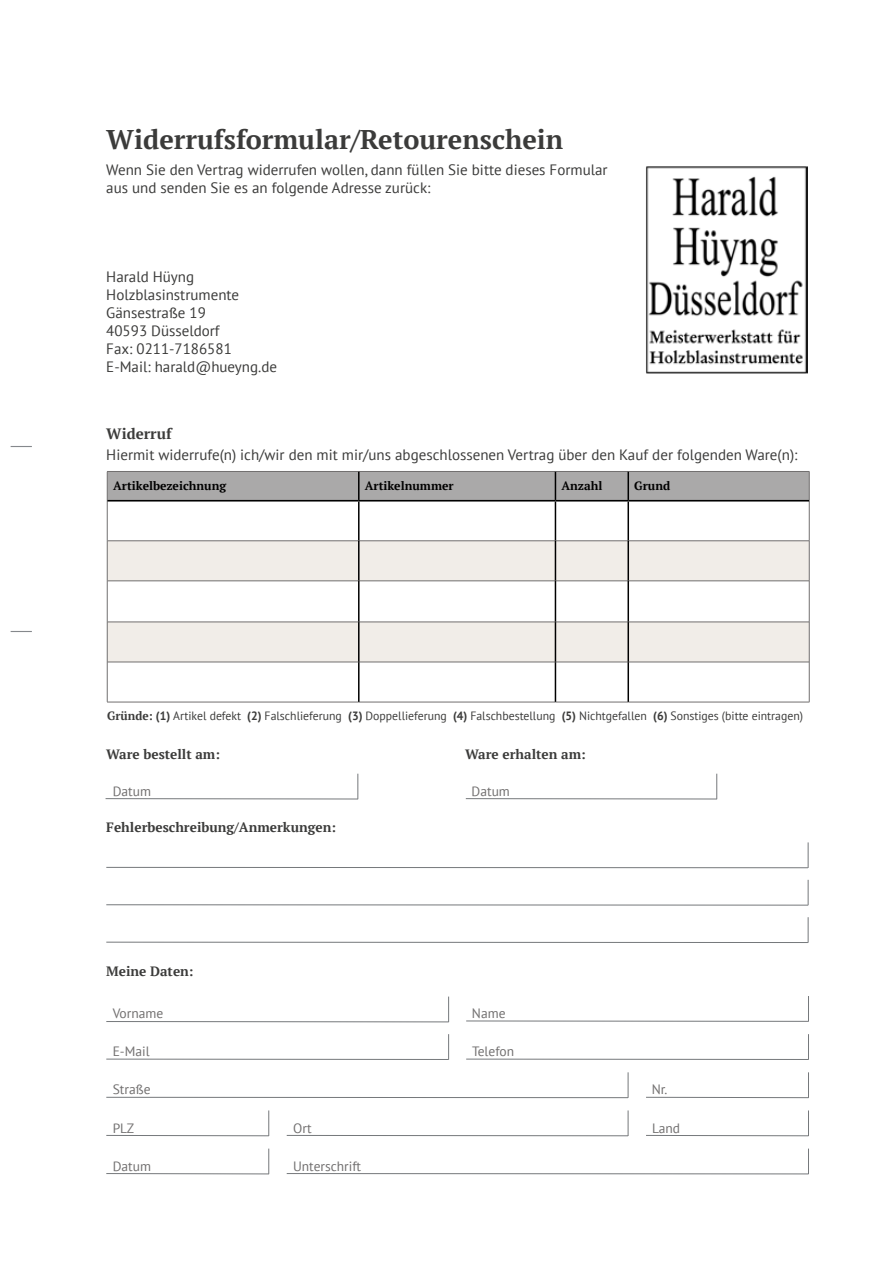
<style>
.page{position:relative;width:893px;height:1263px;background:#fff}
.page>*{position:absolute;margin:0;border:0;box-sizing:border-box;transform-origin:0 0}
.t1{font:700 27px "PT Serif";color:#3b3b3a}
.t2{font:15px/18px "PT Sans";color:#3b3b3a}
.t3{font:700 15px "PT Serif";color:#3b3b3a}
.t4{font:700 13.5px "PT Serif";color:#3b3b3a}
.t5{font:13.5px "PT Sans";color:#716f6f}
.t6{font:12px "PT Sans";color:#3b3b3a}
.t7{font:700 12px "PT Serif";color:#000}
.s1{font-family:"PT Serif";font-weight:700}
.s2{font-weight:700}
</style>
<div class="page">
<svg style="left:11px;top:446px;width:21px;height:1px"></svg>
<svg style="left:11px;top:631px;width:21px;height:1px"></svg>
<img style="left:646px;top:166px;width:161px;height:207px">
<svg style="left:108px;top:541px;width:701px;height:121px;fill:#f1ede8"></svg>
<hr style="left:107px;top:540px;width:252px;height:1px;background:#716f6f">
<hr style="left:359px;top:540px;width:196px;height:1px;background:#716f6f">
<hr style="left:555px;top:540px;width:73px;height:1px;background:#716f6f">
<hr style="left:628px;top:540px;width:181px;height:1px;background:#716f6f">
<hr style="left:107px;top:581px;width:252px;height:1px;background:#716f6f">
<hr style="left:359px;top:581px;width:196px;height:1px;background:#716f6f">
<hr style="left:555px;top:581px;width:73px;height:1px;background:#716f6f">
<hr style="left:628px;top:581px;width:181px;height:1px;background:#716f6f">
<hr style="left:107px;top:622px;width:252px;height:1px;background:#716f6f">
<hr style="left:359px;top:622px;width:196px;height:1px;background:#716f6f">
<hr style="left:555px;top:622px;width:73px;height:1px;background:#716f6f">
<hr style="left:628px;top:622px;width:181px;height:1px;background:#716f6f">
<hr style="left:107px;top:662px;width:252px;height:1px;background:#716f6f">
<hr style="left:359px;top:662px;width:196px;height:1px;background:#716f6f">
<hr style="left:555px;top:662px;width:73px;height:1px;background:#716f6f">
<hr style="left:628px;top:662px;width:181px;height:1px;background:#716f6f">
<hr style="left:107px;top:702px;width:252px;height:1px;background:#716f6f">
<hr style="left:359px;top:702px;width:196px;height:1px;background:#716f6f">
<hr style="left:555px;top:702px;width:73px;height:1px;background:#716f6f">
<hr style="left:628px;top:702px;width:181px;height:1px;background:#716f6f">
<hr style="left:107px;top:501px;width:1px;height:40px;background:#716f6f">
<hr style="left:809px;top:501px;width:1px;height:40px;background:#716f6f">
<hr style="left:107px;top:541px;width:1px;height:40px;background:#716f6f">
<hr style="left:809px;top:541px;width:1px;height:40px;background:#716f6f">
<hr style="left:107px;top:581px;width:1px;height:41px;background:#716f6f">
<hr style="left:809px;top:581px;width:1px;height:41px;background:#716f6f">
<hr style="left:107px;top:622px;width:1px;height:40px;background:#716f6f">
<hr style="left:809px;top:622px;width:1px;height:40px;background:#716f6f">
<hr style="left:107px;top:662px;width:1px;height:40px;background:#716f6f">
<hr style="left:809px;top:662px;width:1px;height:40px;background:#716f6f">
<svg style="left:107px;top:471px;width:703px;height:30px;background:#a6a5a5"></svg>
<hr style="left:627px;top:472px;width:2px;height:28px;background:#000">
<hr style="left:358px;top:501px;width:2px;height:40px;background:#000">
<hr style="left:555px;top:501px;width:1px;height:40px;background:#000">
<hr style="left:627px;top:501px;width:2px;height:40px;background:#000">
<hr style="left:358px;top:541px;width:2px;height:40px;background:#000">
<hr style="left:555px;top:541px;width:1px;height:40px;background:#000">
<hr style="left:627px;top:541px;width:2px;height:40px;background:#000">
<hr style="left:358px;top:581px;width:2px;height:41px;background:#000">
<hr style="left:555px;top:581px;width:1px;height:41px;background:#000">
<hr style="left:627px;top:581px;width:2px;height:41px;background:#000">
<hr style="left:358px;top:622px;width:2px;height:40px;background:#000">
<hr style="left:555px;top:622px;width:1px;height:40px;background:#000">
<hr style="left:627px;top:622px;width:2px;height:40px;background:#000">
<hr style="left:358px;top:662px;width:2px;height:40px;background:#000">
<hr style="left:555px;top:662px;width:1px;height:40px;background:#000">
<hr style="left:627px;top:662px;width:2px;height:40px;background:#000">
<hr style="left:107px;top:500px;width:252px;height:1px;background:#000">
<hr style="left:359px;top:500px;width:196px;height:1px;background:#000">
<hr style="left:555px;top:500px;width:73px;height:1px;background:#000">
<hr style="left:628px;top:500px;width:181px;height:1px;background:#000">
<hr style="left:106px;top:1021px;width:343px;height:1px;background:#75787b">
<svg style="left:448px;top:996px;width:1px;height:25px"></svg>
<hr style="left:466px;top:1021px;width:342px;height:1px;background:#75787b">
<svg style="left:808px;top:996px;width:1px;height:25px"></svg>
<hr style="left:106px;top:1059px;width:343px;height:1px;background:#75787b">
<svg style="left:448px;top:1034px;width:1px;height:26px"></svg>
<hr style="left:466px;top:1059px;width:342px;height:1px;background:#75787b">
<svg style="left:808px;top:1034px;width:1px;height:26px"></svg>
<hr style="left:106px;top:1097px;width:522px;height:1px;background:#75787b">
<svg style="left:628px;top:1072px;width:1px;height:26px"></svg>
<hr style="left:646px;top:1097px;width:163px;height:1px;background:#75787b">
<svg style="left:808px;top:1072px;width:1px;height:25px"></svg>
<hr style="left:287px;top:1135px;width:341px;height:1px;background:#75787b">
<svg style="left:628px;top:1110px;width:1px;height:26px"></svg>
<hr style="left:646px;top:1135px;width:163px;height:1px;background:#75787b">
<svg style="left:808px;top:1110px;width:1px;height:25px"></svg>
<hr style="left:106px;top:1135px;width:163px;height:1px;background:#75787b">
<svg style="left:268px;top:1110px;width:1px;height:26px"></svg>
<hr style="left:287px;top:1173px;width:521px;height:1px;background:#75787b">
<svg style="left:808px;top:1148px;width:1px;height:26px"></svg>
<hr style="left:106px;top:1173px;width:163px;height:1px;background:#75787b">
<svg style="left:268px;top:1148px;width:1px;height:26px"></svg>
<hr style="left:466px;top:798px;width:251px;height:1px;background:#75787b">
<svg style="left:716px;top:774px;width:1px;height:25px"></svg>
<hr style="left:106px;top:798px;width:252px;height:1px;background:#75787b">
<svg style="left:358px;top:774px;width:1px;height:25px"></svg>
<hr style="left:106px;top:904px;width:702px;height:1px;background:#75787b">
<svg style="left:808px;top:880px;width:1px;height:25px"></svg>
<hr style="left:106px;top:942px;width:702px;height:1px;background:#75787b">
<svg style="left:808px;top:917px;width:1px;height:26px"></svg>
<hr style="left:106px;top:867px;width:702px;height:1px;background:#75787b">
<svg style="left:808px;top:842px;width:1px;height:26px"></svg>
<h1 class="t1" style="left:106px;top:121px;width:458px">Widerrufsformular/Retourenschein</h1>
<p class="t2" style="left:106px;top:160px;width:503px">Wenn Sie den Vertrag widerrufen wollen, dann füllen Sie bitte dieses Formular aus und senden Sie es an folgende Adresse zurück:</p>
<p class="t2" style="left:106px;top:267px;width:172px">Harald Hüyng<br>Holzblasinstrumente<br>Gänsestraße 19<br>40593 Düsseldorf<br>Fax: 0211-7186581<br>E-Mail: harald@hueyng.de</p>
<p class="t3" style="left:106px;top:424px;width:67px">Widerruf</p>
<p class="t2" style="left:106px;top:445px;width:693px">Hiermit widerrufe(n) ich/wir den mit mir/uns abgeschlossenen Vertrag über den Kauf der folgenden Ware(n):</p>
<p class="t7" style="left:113px;top:478px;width:114px">Artikelbezeichnung</p>
<p class="t7" style="left:365px;top:478px;width:90px">Artikelnummer</p>
<p class="t7" style="left:561px;top:478px;width:43px">Anzahl</p>
<p class="t7" style="left:634px;top:478px;width:38px">Grund</p>
<p class="t6" style="left:107px;top:708px;width:698px"><span class="s1">Gründe:</span> <span class="s2">(1)</span> Artikel defekt <span class="s2">(2)</span> Falschlieferung <span class="s2">(3)</span> Doppellieferung <span class="s2">(4)</span> Falschbestellung <span class="s2">(5)</span> Nichtgefallen <span class="s2">(6)</span> Sonstiges (bitte eintragen)</p>
<p class="t4" style="left:106px;top:745px;width:115px">Ware bestellt am:</p>
<p class="t5" style="left:113px;top:782px;width:40px">Datum</p>
<p class="t4" style="left:106px;top:818px;width:231px">Fehlerbeschreibung/Anmerkungen:</p>
<p class="t4" style="left:106px;top:962px;width:89px">Meine Daten:</p>
<p class="t4" style="left:465px;top:745px;width:122px">Ware erhalten am:</p>
<p class="t5" style="left:472px;top:782px;width:40px">Datum</p>
<p class="t5" style="left:113px;top:1005px;width:52px">Vorname</p>
<p class="t5" style="left:472px;top:1005px;width:35px">Name</p>
<p class="t5" style="left:113px;top:1043px;width:39px">E-Mail</p>
<p class="t5" style="left:113px;top:1081px;width:39px">Straße</p>
<p class="t5" style="left:113px;top:1119px;width:23px">PLZ</p>
<p class="t5" style="left:293px;top:1119px;width:20px">Ort</p>
<p class="t5" style="left:113px;top:1157px;width:40px">Datum</p>
<p class="t5" style="left:293px;top:1157px;width:70px">Unterschrift</p>
<p class="t5" style="left:472px;top:1043px;width:44px">Telefon</p>
<p class="t5" style="left:652px;top:1081px;width:17px">Nr.</p>
<p class="t5" style="left:652px;top:1119px;width:30px">Land</p>
</div>
